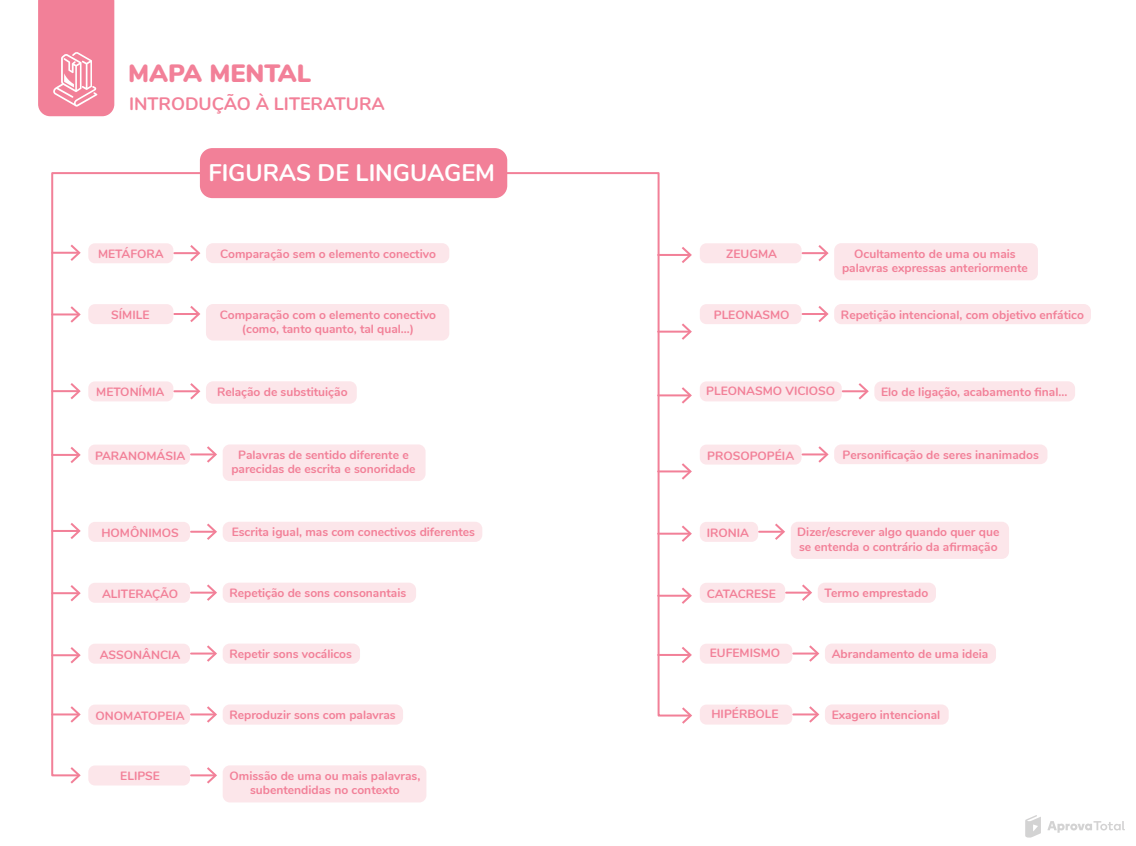
<style>
.page{position:relative;width:1136px;height:846px;background:#fff}
.page>*{position:absolute;margin:0;border:0;box-sizing:border-box;transform-origin:0 0}
.t1{font:900 25px "Nunito";color:#f28098}
.t2{font:700 24px "Nunito";color:#fff}
.t3{font:700 18px "Nunito";color:#f28098}
.t4{font:700 12px/14.4px "Nunito";color:#f28098;text-align:center}
</style>
<div class="page">
<svg style="left:38px;top:0;width:76px;height:116px;background:#f38aa0"></svg>
<svg style="left:1047px;top:821px;width:77px;height:11px"></svg>
<svg style="left:1025px;top:815px;width:15px;height:22px"></svg>
<div style="left:200px;top:148px;width:307px;height:50px;background:#f28098;border-radius:12px"></div>
<div style="left:206px;top:243px;width:243px;height:20px;background:#fce6ea;border-radius:7px"></div>
<div style="left:206px;top:304px;width:243px;height:36px;background:#fce6ea;border-radius:7px"></div>
<div style="left:206px;top:381px;width:151px;height:22px;background:#fce6ea;border-radius:7px"></div>
<div style="left:222px;top:444px;width:203px;height:37px;background:#fce6ea;border-radius:7px"></div>
<hr style="left:191px;top:453px;width:24px;height:2px;background:#f28098">
<svg style="left:207px;top:446px;width:10px;height:16px"></svg>
<div style="left:222px;top:521px;width:260px;height:21px;background:#fce6ea;border-radius:7px"></div>
<hr style="left:191px;top:530px;width:24px;height:2px;background:#f28098">
<svg style="left:207px;top:523px;width:10px;height:17px"></svg>
<div style="left:222px;top:643px;width:138px;height:20px;background:#fce6ea;border-radius:7px"></div>
<hr style="left:191px;top:652px;width:24px;height:2px;background:#f28098">
<svg style="left:207px;top:645px;width:10px;height:16px"></svg>
<div style="left:222px;top:704px;width:181px;height:20px;background:#fce6ea;border-radius:7px"></div>
<hr style="left:191px;top:713px;width:24px;height:2px;background:#f28098">
<svg style="left:207px;top:706px;width:10px;height:16px"></svg>
<div style="left:222px;top:582px;width:194px;height:20px;background:#fce6ea;border-radius:7px"></div>
<hr style="left:191px;top:591px;width:24px;height:2px;background:#f28098">
<svg style="left:207px;top:584px;width:10px;height:16px"></svg>
<div style="left:222px;top:765px;width:204px;height:37px;background:#fce6ea;border-radius:7px"></div>
<div style="left:88px;top:765px;width:102px;height:20px;background:#fce6ea;border-radius:7px"></div>
<hr style="left:191px;top:774px;width:24px;height:2px;background:#f28098">
<svg style="left:207px;top:767px;width:10px;height:16px"></svg>
<div style="left:833px;top:304px;width:257px;height:20px;background:#fce6ea;border-radius:7px"></div>
<div style="left:699px;top:304px;width:102px;height:20px;background:#fce6ea;border-radius:7px"></div>
<hr style="left:802px;top:313px;width:24px;height:2px;background:#f28098">
<svg style="left:818px;top:306px;width:10px;height:16px"></svg>
<div style="left:874px;top:381px;width:200px;height:20px;background:#fce6ea;border-radius:7px"></div>
<div style="left:699px;top:381px;width:142px;height:20px;background:#fce6ea;border-radius:7px"></div>
<hr style="left:842px;top:390px;width:24px;height:2px;background:#f28098">
<svg style="left:858px;top:383px;width:10px;height:16px"></svg>
<div style="left:833px;top:243px;width:204px;height:37px;background:#fce6ea;border-radius:7px"></div>
<div style="left:699px;top:243px;width:102px;height:20px;background:#fce6ea;border-radius:7px"></div>
<hr style="left:802px;top:252px;width:24px;height:2px;background:#f28098">
<svg style="left:818px;top:245px;width:10px;height:16px"></svg>
<div style="left:833px;top:444px;width:214px;height:20px;background:#fce6ea;border-radius:7px"></div>
<div style="left:699px;top:444px;width:102px;height:20px;background:#fce6ea;border-radius:7px"></div>
<hr style="left:802px;top:453px;width:24px;height:2px;background:#f28098">
<svg style="left:818px;top:446px;width:10px;height:16px"></svg>
<div style="left:817px;top:582px;width:118px;height:20px;background:#fce6ea;border-radius:7px"></div>
<div style="left:699px;top:582px;width:86px;height:20px;background:#fce6ea;border-radius:7px"></div>
<hr style="left:786px;top:591px;width:23px;height:2px;background:#f28098">
<svg style="left:801px;top:584px;width:11px;height:16px"></svg>
<div style="left:824px;top:643px;width:171px;height:20px;background:#fce6ea;border-radius:7px"></div>
<div style="left:699px;top:643px;width:93px;height:20px;background:#fce6ea;border-radius:7px"></div>
<hr style="left:793px;top:652px;width:23px;height:2px;background:#f28098">
<svg style="left:808px;top:645px;width:11px;height:16px"></svg>
<div style="left:790px;top:521px;width:218px;height:38px;background:#fce6ea;border-radius:7px"></div>
<div style="left:699px;top:522px;width:59px;height:20px;background:#fce6ea;border-radius:7px"></div>
<hr style="left:759px;top:530px;width:23px;height:2px;background:#f28098">
<svg style="left:774px;top:523px;width:11px;height:17px"></svg>
<div style="left:824px;top:704px;width:124px;height:20px;background:#fce6ea;border-radius:7px"></div>
<div style="left:699px;top:704px;width:93px;height:20px;background:#fce6ea;border-radius:7px"></div>
<hr style="left:793px;top:713px;width:23px;height:2px;background:#f28098">
<svg style="left:808px;top:706px;width:11px;height:16px"></svg>
<svg style="left:51px;top:171px;width:152px;height:606px"></svg>
<svg style="left:70px;top:767px;width:11px;height:16px"></svg>
<hr style="left:52px;top:713px;width:26px;height:2px;background:#f28098">
<svg style="left:70px;top:706px;width:11px;height:16px"></svg>
<hr style="left:52px;top:654px;width:26px;height:2px;background:#f28098">
<svg style="left:70px;top:647px;width:11px;height:16px"></svg>
<hr style="left:52px;top:592px;width:26px;height:2px;background:#f28098">
<svg style="left:70px;top:585px;width:11px;height:16px"></svg>
<hr style="left:52px;top:530px;width:26px;height:2px;background:#f28098">
<svg style="left:70px;top:522px;width:11px;height:17px"></svg>
<hr style="left:52px;top:454px;width:26px;height:2px;background:#f28098">
<svg style="left:70px;top:446px;width:11px;height:17px"></svg>
<hr style="left:52px;top:390px;width:26px;height:2px;background:#f28098">
<svg style="left:70px;top:383px;width:11px;height:16px"></svg>
<hr style="left:52px;top:313px;width:26px;height:2px;background:#f28098">
<svg style="left:70px;top:306px;width:11px;height:16px"></svg>
<hr style="left:52px;top:252px;width:26px;height:2px;background:#f28098">
<svg style="left:70px;top:244px;width:11px;height:17px"></svg>
<svg style="left:505px;top:171px;width:179px;height:546px"></svg>
<svg style="left:681px;top:707px;width:11px;height:16px"></svg>
<hr style="left:658px;top:654px;width:31px;height:2px;background:#f28098">
<svg style="left:681px;top:646px;width:10px;height:17px"></svg>
<hr style="left:658px;top:594px;width:31px;height:2px;background:#f28098">
<svg style="left:681px;top:587px;width:10px;height:17px"></svg>
<hr style="left:658px;top:532px;width:31px;height:2px;background:#f28098">
<svg style="left:681px;top:525px;width:10px;height:17px"></svg>
<hr style="left:658px;top:470px;width:31px;height:2px;background:#f28098">
<svg style="left:681px;top:463px;width:10px;height:16px"></svg>
<hr style="left:658px;top:394px;width:31px;height:2px;background:#f28098">
<svg style="left:681px;top:387px;width:10px;height:16px"></svg>
<hr style="left:658px;top:330px;width:31px;height:2px;background:#f28098">
<svg style="left:681px;top:323px;width:10px;height:17px"></svg>
<hr style="left:658px;top:254px;width:31px;height:2px;background:#f28098">
<svg style="left:681px;top:247px;width:10px;height:16px"></svg>
<h1 class="t1" style="left:128px;top:55px;width:185px">MAPA MENTAL</h1>
<h3 class="t3" style="left:129px;top:91px;width:257px">INTRODUÇÃO À LITERATURA</h3>
<h2 class="t2" style="left:208px;top:155px;width:288px">FIGURAS DE LINGUAGEM</h2>
<p class="t4" style="left:98px;top:246px;width:67px">METÁFORA</p>
<p class="t4" style="left:220px;top:245px;width:217px">Comparação sem o elemento conectivo</p>
<p class="t4" style="left:111px;top:307px;width:40px">SÍMILE</p>
<p class="t4" style="left:220px;top:306px;width:218px">Comparação com o elemento conectivo (como, tanto quanto, tal qual...)</p>
<p class="t4" style="left:96px;top:384px;width:70px">METONÍMIA</p>
<p class="t4" style="left:217px;top:384px;width:132px">Relação de substituição</p>
<p class="t4" style="left:95px;top:447px;width:92px">PARANOMÁSIA</p>
<p class="t4" style="left:231px;top:447px;width:186px">Palavras de sentido diferente e parecidas de escrita e sonoridade</p>
<p class="t4" style="left:101px;top:524px;width:79px">HOMÔNIMOS</p>
<p class="t4" style="left:232px;top:524px;width:245px">Escrita igual, mas com conectivos diferentes</p>
<p class="t4" style="left:102px;top:585px;width:78px">ALITERAÇÃO</p>
<p class="t4" style="left:229px;top:585px;width:178px">Repetição de sons consonantais</p>
<p class="t4" style="left:100px;top:646px;width:82px">ASSONÂNCIA</p>
<p class="t4" style="left:229px;top:646px;width:124px">Repetir sons vocálicos</p>
<p class="t4" style="left:96px;top:707px;width:91px">ONOMATOPEIA</p>
<p class="t4" style="left:229px;top:706px;width:168px">Reproduzir sons com palavras</p>
<p class="t4" style="left:120px;top:768px;width:41px">ELIPSE</p>
<p class="t4" style="left:229px;top:767px;width:192px">Omissão de uma ou mais palavras, subentendidas no contexto</p>
<p class="t4" style="left:726px;top:246px;width:52px">ZEUGMA</p>
<p class="t4" style="left:841px;top:245px;width:187px">Ocultamento de uma ou mais palavras expressas anteriormente</p>
<p class="t4" style="left:713px;top:307px;width:77px">PLEONASMO</p>
<p class="t4" style="left:840px;top:306px;width:244px">Repetição intencional, com objetivo enfático</p>
<p class="t4" style="left:706px;top:383px;width:130px">PLEONASMO VICIOSO</p>
<p class="t4" style="left:880px;top:384px;width:188px">Elo de ligação, acabamento final...</p>
<p class="t4" style="left:707px;top:447px;width:89px">PROSOPOPÉIA</p>
<p class="t4" style="left:842px;top:447px;width:198px">Personificação de seres inanimados</p>
<p class="t4" style="left:706px;top:524px;width:44px">IRONIA</p>
<p class="t4" style="left:797px;top:524px;width:203px;text-align:left">Dizer/escrever algo quando quer que se entenda o contrário da afirmação</p>
<p class="t4" style="left:706px;top:585px;width:70px">CATACRESE</p>
<p class="t4" style="left:824px;top:585px;width:105px">Termo emprestado</p>
<p class="t4" style="left:709px;top:645px;width:72px">EUFEMISMO</p>
<p class="t4" style="left:831px;top:646px;width:158px">Abrandamento de uma ideia</p>
<p class="t4" style="left:711px;top:706px;width:69px">HIPÉRBOLE</p>
<p class="t4" style="left:831px;top:706px;width:110px">Exagero intencional</p>
</div>
